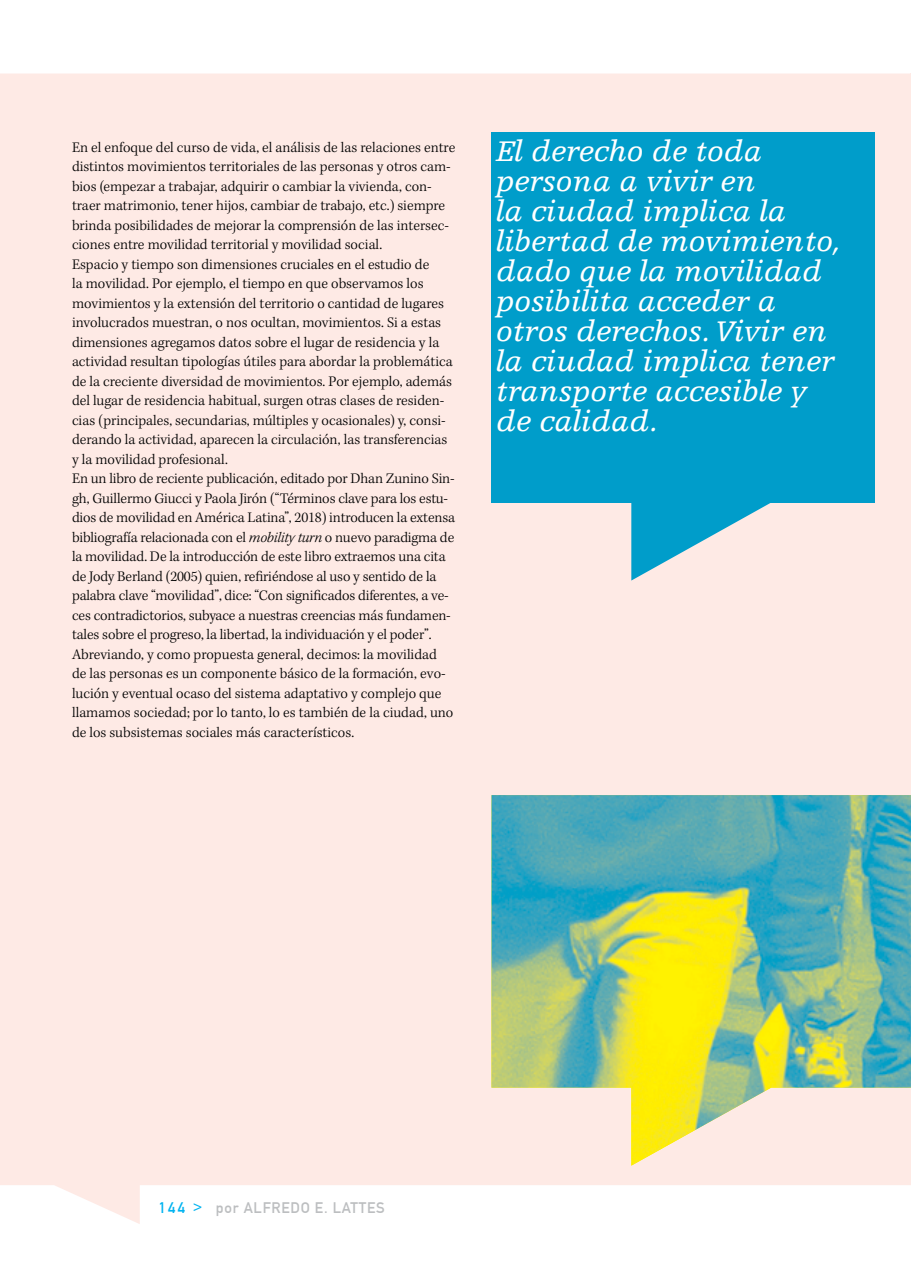
<style>
.page{position:relative;width:911px;height:1263px;background:#fff}
.page>*{position:absolute;margin:0;border:0;box-sizing:border-box;transform-origin:0 0}
.t1{font:italic 30px/30px "Egyptienne F";color:#fff}
.t2{font:300 15px/19.5px "Kepler Std";color:#000}
.t3{font:15px "DIN1451 Mittelschrift";letter-spacing:.05em;color:#bcbec0}
.s1{font-style:italic}
.s2{color:#00b3f0}
</style>
<div class="page">
<div style="left:0;top:73px;width:911px;height:1151px;background:#feeae5"></div>
<img style="left:491px;top:795px;width:420px;height:371px">
<div style="left:491px;top:132px;width:384px;height:370px;background:#009dca"></div>
<svg style="left:631px;top:503px;width:140px;height:78px;background:#80c3d7"></svg>
<p class="t2" style="left:72px;top:138px;width:385px">En el enfoque del curso de vida, el análisis de las relaciones entre distintos movimientos territoriales de las personas y otros cam&shy;bios (empezar a trabajar, adquirir o cambiar la vivienda, con&shy;traer matrimonio, tener hijos, cambiar de trabajo, etc.) siempre brinda posibilidades de mejorar la comprensión de las intersec&shy;ciones entre movilidad territorial y movilidad social.<br>Espacio y tiempo son dimensiones cruciales en el estudio de<br>la movilidad. Por ejemplo, el tiempo en que observamos los movimientos y la extensión del territorio o cantidad de lugares involucrados muestran, o nos ocultan, movimientos. Si a estas dimensiones agregamos datos sobre el lugar de residencia y la actividad resultan tipologías útiles para abordar la problemática de la creciente diversidad de movimientos. Por ejemplo, además del lugar de residencia habitual, surgen otras clases de residen&shy;cias (principales, secundarias, múltiples y ocasionales) y, consi&shy;derando la actividad, aparecen la circulación, las transferencias y la movilidad profesional.<br>En un libro de reciente publicación, editado por Dhan Zunino Sin&shy;gh, Guillermo Giucci y Paola Jirón (“Términos clave para los estu&shy;dios de movilidad en América Latina”, 2018) introducen la extensa bibliografía relacionada con el <span class="s1">mobility turn</span> o nuevo paradigma de la movilidad. De la introducción de este libro extraemos una cita de Jody Berland (2005) quien, refiriéndose al uso y sentido de la palabra clave “movilidad”, dice: “Con significados diferentes, a ve&shy;ces contradictorios, subyace a nuestras creencias más fundamen&shy;tales sobre el progreso, la libertad, la individuación y el poder”.<br>Abreviando, y como propuesta general, decimos: la movilidad<br>de las personas es un componente básico de la formación, evo&shy;lución y eventual ocaso del sistema adaptativo y complejo que llamamos sociedad; por lo tanto, lo es también de la ciudad, uno de los subsistemas sociales más característicos.</p>
<h1 class="t1" style="left:496px;top:136px;width:346px">El derecho de toda persona a vivir en<br>la ciudad implica la libertad de movimiento, dado que la movilidad posibilita acceder a otros derechos. Vivir en la ciudad implica tener transporte accesible y de calidad.</h1>
<p class="t3" style="left:159px;top:1199px;width:227px"><span class="s2">144 &gt;</span> POR ALFREDO E. LATTES</p>
</div>
